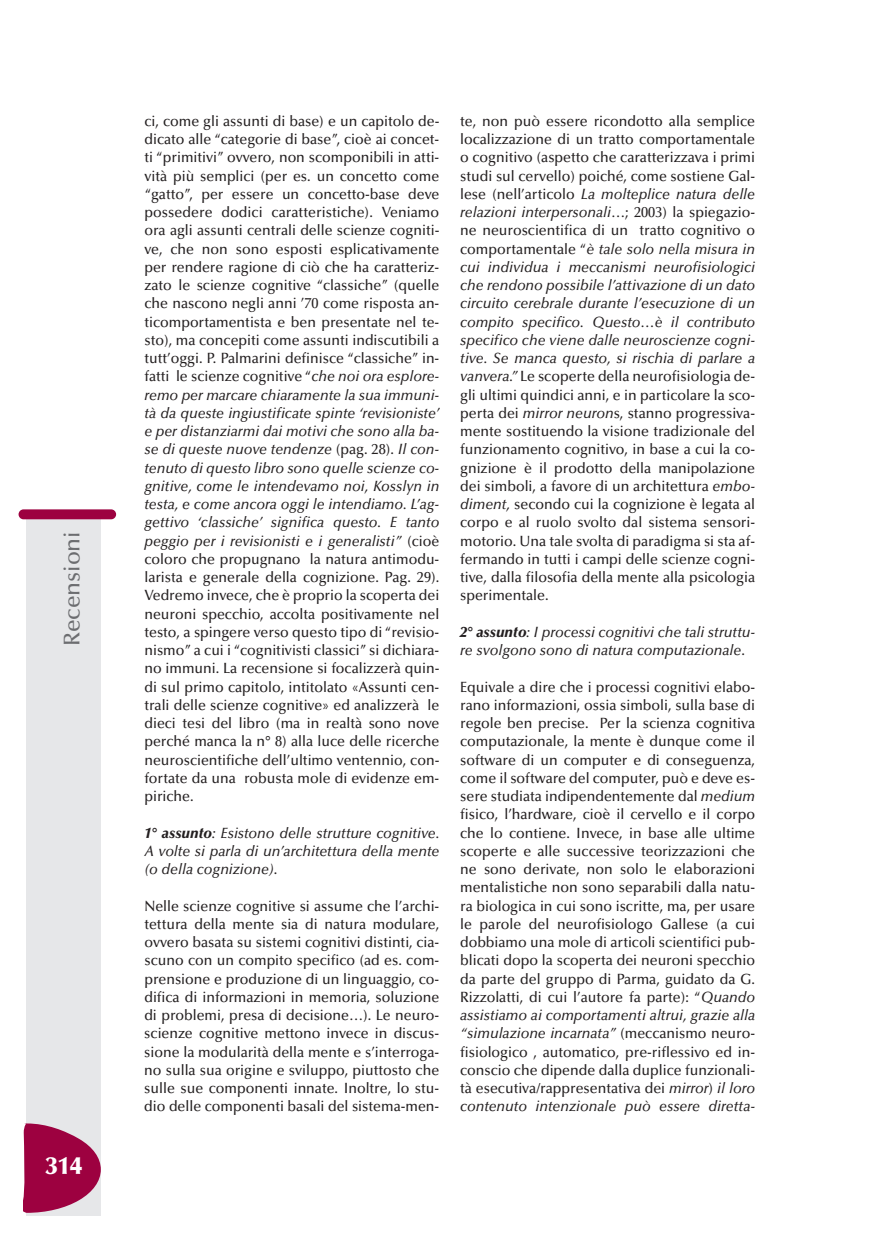
<style>
.page{position:relative;width:869px;height:1241px;background:#fff}
.page>*{position:absolute;margin:0;border:0;box-sizing:border-box;transform-origin:0 0}
.t1{font:900 24.5px "Optima";color:#fff}
.t2{font:500 22.75px "Optima";color:#6c6d70}
.t3{font:500 14.88px/18.2px "Optima";color:#231f20;text-align:justify;scale:.95 1}
.t4{font:italic 500 14.88px/18.2px "Optima";color:#231f20;text-align:justify;scale:.95 1}
.s1{font-style:italic}
.s2{font-weight:900}
.s3{font-style:normal}
</style>
<div class="page">
<div style="left:27px;top:517px;width:74px;height:698px;background:#e6e7e9"></div>
<div style="left:19px;top:509px;width:97px;height:10px;background:#9d0140;border-radius:5px"></div>
<svg style="left:23px;top:1122px;width:78px;height:90px"></svg>
<p class="t2" style="left:63px;top:646px;width:117px;rotate:-90deg">Recensioni</p>
<p class="t1" style="left:45px;top:1155px;width:38px">314</p>
<p class="t3" style="left:144px;top:113px;width:312px">ci, come gli assunti di base) e un capitolo de&shy;dicato alle “categorie di base”, cioè ai concet&shy;ti “primitivi” ovvero, non scomponibili in atti&shy;vità più semplici (per es. un concetto come “gatto”, per essere un concetto-base deve possedere dodici caratteristiche). Veniamo ora agli assunti centrali delle scienze cogniti&shy;ve, che non sono esposti esplicativamente per rendere ragione di ciò che ha caratteriz&shy;zato le scienze cognitive “classiche” (quelle che nascono negli anni ’70 come risposta an&shy;ticomportamentista e ben presentate nel te&shy;sto), ma concepiti come assunti indiscutibili a tutt’oggi. P. Palmarini definisce “classiche” in&shy;fatti le scienze cognitive “<span class="s1">che noi ora esplore&shy;remo per marcare chiaramente la sua immuni&shy;tà da queste ingiustificate spinte ‘revisioniste’ e per distanziarmi dai motivi che sono alla ba&shy;se di queste nuove tendenze</span> (pag. 28). <span class="s1">Il con&shy;tenuto di questo libro sono quelle scienze co&shy;gnitive, come le intendevamo noi, Kosslyn in testa, e come ancora oggi le intendiamo. L’ag&shy;gettivo ‘classiche’ significa questo. E tanto peggio per i revisionisti e i generalisti”</span> (cioè coloro che propugnano la natura antimodu&shy;larista e generale della cognizione. Pag. 29).<br>Vedremo invece, che è proprio la scoperta dei neuroni specchio, accolta positivamente nel testo, a spingere verso questo tipo di “revisio&shy;nismo” a cui i “cognitivisti classici” si dichiara&shy;no immuni. La recensione si focalizzerà quin&shy;di sul primo capitolo, intitolato «Assunti cen&shy;trali delle scienze cognitive» ed analizzerà le dieci tesi del libro (ma in realtà sono nove perché manca la n° 8) alla luce delle ricerche neuroscientifiche dell’ultimo ventennio, con&shy;fortate da una robusta mole di evidenze em&shy;piriche.</p>
<p class="t4" style="left:144px;top:824px;width:312px"><span class="s2">1° assunto</span>: Esistono delle strutture cognitive.<br>A volte si parla di un’architettura della mente (o della cognizione)<span class="s3">.</span></p>
<p class="t3" style="left:144px;top:897px;width:312px">Nelle scienze cognitive si assume che l’archi&shy;tettura della mente sia di natura modulare, ovvero basata su sistemi cognitivi distinti, cia&shy;scuno con un compito specifico (ad es. com&shy;prensione e produzione di un linguaggio, co&shy;difica di informazioni in memoria, soluzione di problemi, presa di decisione…). Le neuro&shy;scienze cognitive mettono invece in discus&shy;sione la modularità della mente e s’interroga&shy;no sulla sua origine e sviluppo, piuttosto che sulle sue componenti innate. Inoltre, lo stu&shy;dio delle componenti basali del sistema-men-</p>
<p class="t3" style="left:460px;top:113px;width:312px">te, non può essere ricondotto alla semplice localizzazione di un tratto comportamentale o cognitivo (aspetto che caratterizzava i primi studi sul cervello) poiché, come sostiene Gal&shy;lese (nell’articolo <span class="s1">La molteplice natura delle relazioni interpersonali</span>…; 2003) la spiegazio&shy;ne neuroscientifica di un tratto cognitivo o comportamentale “<span class="s1">è tale solo nella misura in cui individua i meccanismi neurofisiologici che rendono possibile l’attivazione di un dato circuito cerebrale durante l’esecuzione di un compito specifico. Questo…è il contributo specifico che viene dalle neuroscienze cogni&shy;tive. Se manca questo, si rischia di parlare a vanvera.”</span> Le scoperte della neurofisiologia de&shy;gli ultimi quindici anni, e in particolare la sco&shy;perta dei <span class="s1">mirror neuron</span>s, stanno progressiva&shy;mente sostituendo la visione tradizionale del funzionamento cognitivo, in base a cui la co&shy;gnizione è il prodotto della manipolazione dei simboli, a favore di un architettura <span class="s1">embo&shy;diment,</span> secondo cui la cognizione è legata al corpo e al ruolo svolto dal sistema sensori&shy;motorio. Una tale svolta di paradigma si sta af&shy;fermando in tutti i campi delle scienze cogni&shy;tive, dalla filosofia della mente alla psicologia sperimentale.</p>
<p class="t4" style="left:460px;top:624px;width:312px"><span class="s2">2° assunto</span>: I processi cognitivi che tali struttu&shy;re svolgono sono di natura computazionale<span class="s3">.</span></p>
<p class="t3" style="left:460px;top:679px;width:312px">Equivale a dire che i processi cognitivi elabo&shy;rano informazioni, ossia simboli, sulla base di regole ben precise. Per la scienza cognitiva computazionale, la mente è dunque come il software di un computer e di conseguenza, come il software del computer, può e deve es&shy;sere studiata indipendentemente dal <span class="s1">medium </span>fisico, l’hardware, cioè il cervello e il corpo che lo contiene. Invece, in base alle ultime scoperte e alle successive teorizzazioni che ne sono derivate, non solo le elaborazioni mentalistiche non sono separabili dalla natu&shy;ra biologica in cui sono iscritte, ma, per usare le parole del neurofisiologo Gallese (a cui dobbiamo una mole di articoli scientifici pub&shy;blicati dopo la scoperta dei neuroni specchio da parte del gruppo di Parma, guidato da G.<br>Rizzolatti, di cui l’autore fa parte): “<span class="s1">Quando assistiamo ai comporta menti altrui, grazie alla “simulazione incarnata”</span> (meccanismo neuro&shy;fisiologico , automatico, pre-riflessivo ed in&shy;conscio che dipende dalla duplice funzionali&shy;tà esecutiva/rappresentativa dei <span class="s1">mirror</span>) <span class="s1">il loro contenuto intenzio nale può essere diretta-</span></p>
</div>
